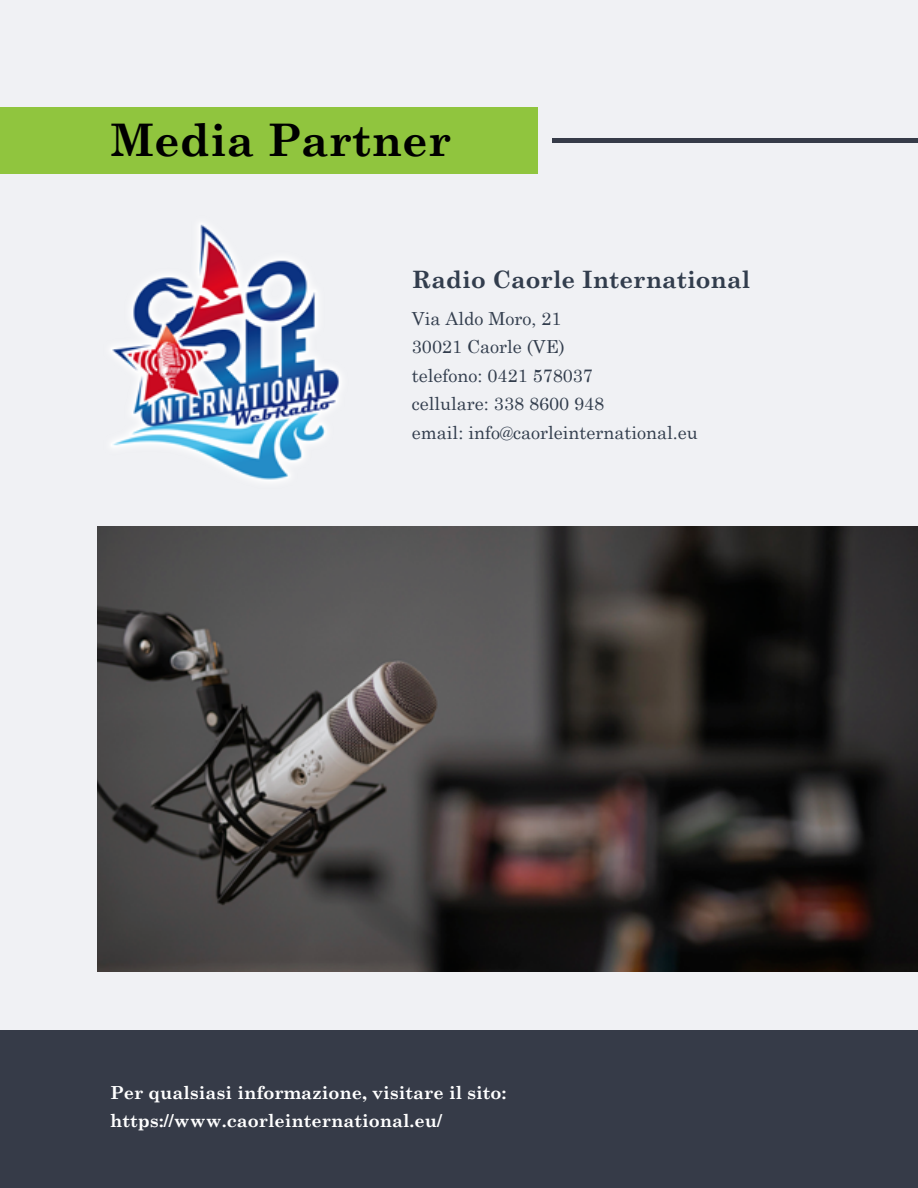
<style>
.page{position:relative;width:918px;height:1188px;background:#f0f1f4}
.page>*{position:absolute;margin:0;border:0;box-sizing:border-box;transform-origin:0 0}
.t1{font:700 45px "Century Schoolbook";color:#000}
.t2{font:700 24px "Century Schoolbook";color:#323d4d}
.t3{font:18px/28.5px "Century Schoolbook";color:#323d4d}
.t4{font:700 18px/28.5px "Century Schoolbook";color:#fff}
</style>
<div class="page">
<div style="left:0;top:107px;width:538px;height:67px;background:#90c53e"></div>
<div style="left:552px;top:138px;width:366px;height:5px;background:#363b48"></div>
<div style="left:0;top:1031px;width:918px;height:157px;background:#363b48"></div>
<img style="left:98px;top:526px;width:820px;height:446px">
<img style="left:111px;top:223px;width:230px;height:258px">
<h1 class="t1" style="left:110px;top:105px;width:343px">Media Partner</h1>
<h2 class="t2" style="left:412px;top:260px;width:340px">Radio Caorle International</h2>
<p class="t3" style="left:412px;top:302px;width:287px">Via Aldo Moro, 21<br>30021 Caorle (VE)<br>telefono: 0421 578037<br>cellulare: 338 8600 948<br>email: info@caorleinternational.eu</p>
<p class="t4" style="left:110px;top:1077px;width:398px">Per qualsiasi informazione, visitare il sito: https://www.caorleinternational.eu/</p>
</div>
